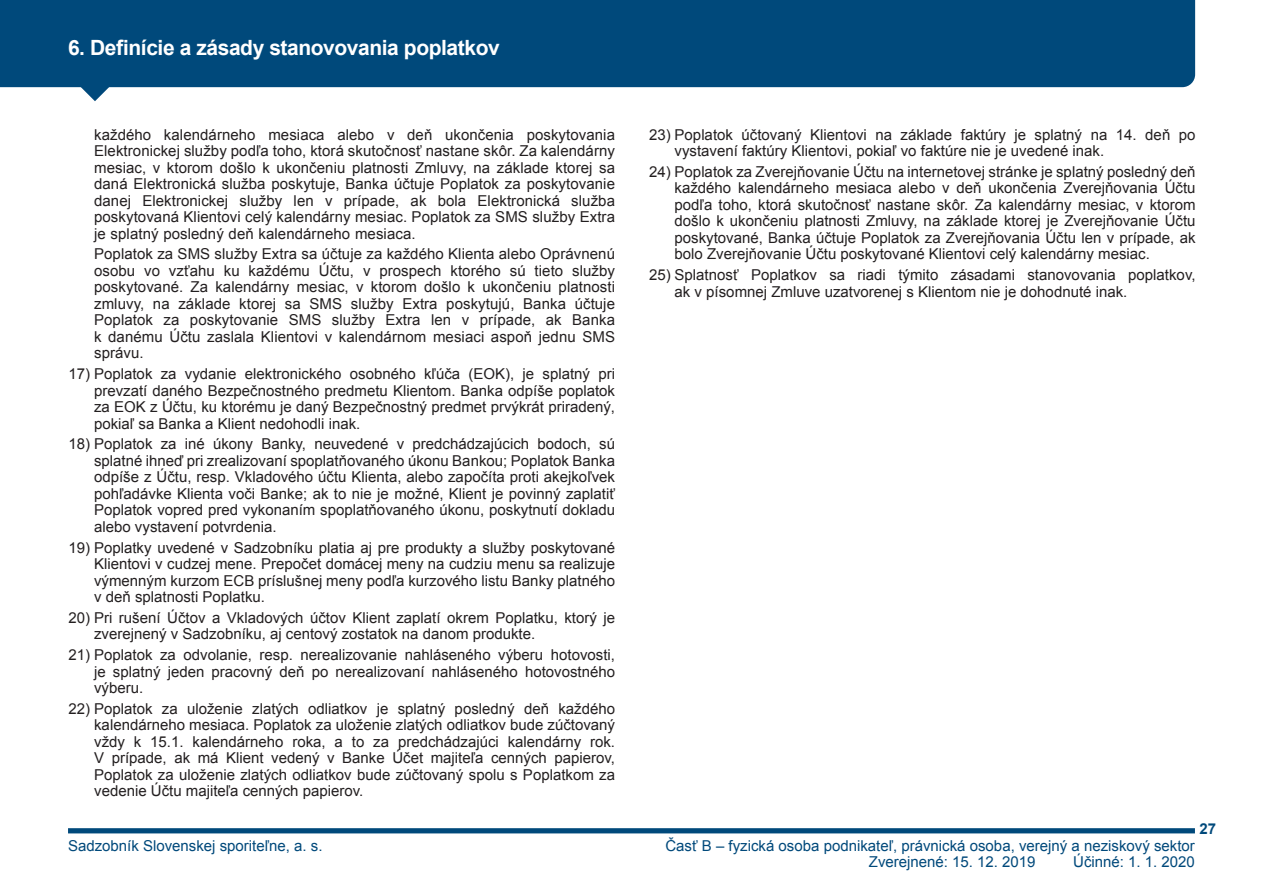
<style>
.page{position:relative;width:1263px;height:893px;background:#fff}
.page>*{position:absolute;margin:0;border:0;box-sizing:border-box;transform-origin:0 0}
.t1{font:700 21px "Arial";letter-spacing:-.02em;color:#fff}
.t2{font:15px/16.5px "Arial";color:#231f20;text-align:justify}
.t3{font:15px/16.2px "Arial";color:#00497b}
.t4{font:700 15px "Arial";color:#00497b}
</style>
<div class="page">
<div style="left:0;top:0;width:1195px;height:87px;background:#00497b"></div>
<svg style="left:80px;top:86px;width:30px;height:15px"></svg>
<div style="left:68px;top:828px;width:1127px;height:5px;background:#00497b"></div>
<h1 class="t1" style="left:68px;top:33px;width:433px">6. Definície a zásady stanovovania poplatkov</h1>
<p class="t2" style="left:94px;top:126px;width:522px">každého kalendárneho mesiaca alebo v deň ukončenia poskytovania Elektronickej služby podľa toho, ktorá skutočnosť nastane skôr. Za kalendárny mesiac, v ktorom došlo k ukončeniu platnosti Zmluvy, na základe ktorej sa daná Elektronická služba poskytuje, Banka účtuje Poplatok za poskytovanie danej Elektronickej služby len v prípade, ak bola Elektronická služba poskytovaná Klientovi celý kalendárny mesiac. Poplatok za SMS služby Extra je splatný posledný deň kalendárneho mesiaca.</p>
<p class="t2" style="left:94px;top:246px;width:522px">Poplatok za SMS služby Extra sa účtuje za každého Klienta alebo Oprávnenú osobu vo vzťahu ku každému Účtu, v prospech ktorého sú tieto služby poskytované. Za kalendárny mesiac, v ktorom došlo k ukončeniu platnosti zmluvy, na základe ktorej sa SMS služby Extra poskytujú, Banka účtuje Poplatok za poskytovanie SMS služby Extra len v prípade, ak Banka k danému Účtu zaslala Klientovi v kalendárnom mesiaci aspoň jednu SMS správu.</p>
<p class="t2" style="left:94px;top:366px;width:522px;text-indent:-26px">17) Poplatok za vydanie elektronického osobného kľúča (EOK), je splatný pri prevzatí daného Bezpečnostného predmetu Klientom. Banka odpíše poplatok za EOK z Účtu, ku ktorému je daný Bezpečnostný predmet prvýkrát priradený, pokiaľ sa Banka a Klient nedohodli inak.</p>
<p class="t2" style="left:94px;top:436px;width:522px;text-indent:-26px">18) Poplatok za iné úkony Banky, neuvedené v predchádzajúcich bodoch, sú splatné ihneď pri zrealizovaní spoplatňovaného úkonu Bankou; Poplatok Banka odpíše z Účtu, resp. Vkladového účtu Klienta, alebo započíta proti akejkoľvek pohľadávke Klienta voči Banke; ak to nie je možné, Klient je povinný zaplatiť Poplatok vopred pred vykonaním spoplatňovaného úkonu, poskytnutí dokladu alebo vystavení potvrdenia.</p>
<p class="t2" style="left:94px;top:539px;width:522px;text-indent:-26px">19) Poplatky uvedené v Sadzobníku platia aj pre produkty a služby poskytované Klientovi v cudzej mene. Prepočet domácej meny na cudziu menu sa realizuje výmenným kurzom ECB príslušnej meny podľa kurzového listu Banky platného v deň splatnosti Poplatku.</p>
<p class="t2" style="left:94px;top:610px;width:522px;text-indent:-26px">20) Pri rušení Účtov a Vkladových účtov Klient zaplatí okrem Poplatku, ktorý je zverejnený v Sadzobníku, aj centový zostatok na danom produkte.</p>
<p class="t2" style="left:94px;top:647px;width:522px;text-indent:-26px">21) Poplatok za odvolanie, resp. nerealizovanie nahláseného výberu hotovosti, je splatný jeden pracovný deň po nerealizovaní nahláseného hotovostného výberu.</p>
<p class="t2" style="left:94px;top:701px;width:522px;text-indent:-26px">22) Poplatok za uloženie zlatých odliatkov je splatný posledný deň každého kalendárneho mesiaca. Poplatok za uloženie zlatých odliatkov bude zúčtovaný vždy k 15.1. kalendárneho roka, a to za predchádzajúci kalendárny rok.<br>V prípade, ak má Klient vedený v Banke Účet majiteľa cenných papierov, Poplatok za uloženie zlatých odliatkov bude zúčtovaný spolu s Poplatkom za vedenie Účtu majiteľa cenných papierov.</p>
<p class="t2" style="left:675px;top:126px;width:522px;text-indent:-26px">23) Poplatok účtovaný Klientovi na základe faktúry je splatný na 14. deň po vystavení faktúry Klientovi, pokiaľ vo faktúre nie je uvedené inak.</p>
<p class="t2" style="left:675px;top:164px;width:522px;text-indent:-25px">24) Poplatok za Zverejňovanie Účtu na internetovej stránke je splatný posledný deň každého kalendárneho mesiaca alebo v deň ukončenia Zverejňovania Účtu podľa toho, ktorá skutočnosť nastane skôr. Za kalendárny mesiac, v ktorom došlo k ukončeniu platnosti Zmluvy, na základe ktorej je Zverejňovanie Účtu poskytované, Banka účtuje Poplatok za Zverejňovania Účtu len v prípade, ak bolo Zverejňovanie Účtu poskytované Klientovi celý kalendárny mesiac.</p>
<p class="t2" style="left:675px;top:267px;width:522px;text-indent:-26px">25) Splatnosť Poplatkov sa riadi týmito zásadami stanovovania poplatkov, ak v písomnej Zmluve uzatvorenej s Klientom nie je dohodnuté inak.</p>
<p class="t4" style="left:1199px;top:819px;width:18px">27</p>
<p class="t3" style="left:68px;top:837px;width:256px">Sadzobník Slovenskej sporiteľne, a. s.</p>
<p class="t3" style="left:869px;top:837px;width:328px;text-indent:-203px">Časť B – fyzická osoba podnikateľ, právnická osoba, verejný a neziskový sektor<br>Zverejnené: 15. 12. 2019</p>
<p class="t3" style="left:1073px;top:854px;width:123px">Účinné: 1. 1. 2020</p>
</div>
